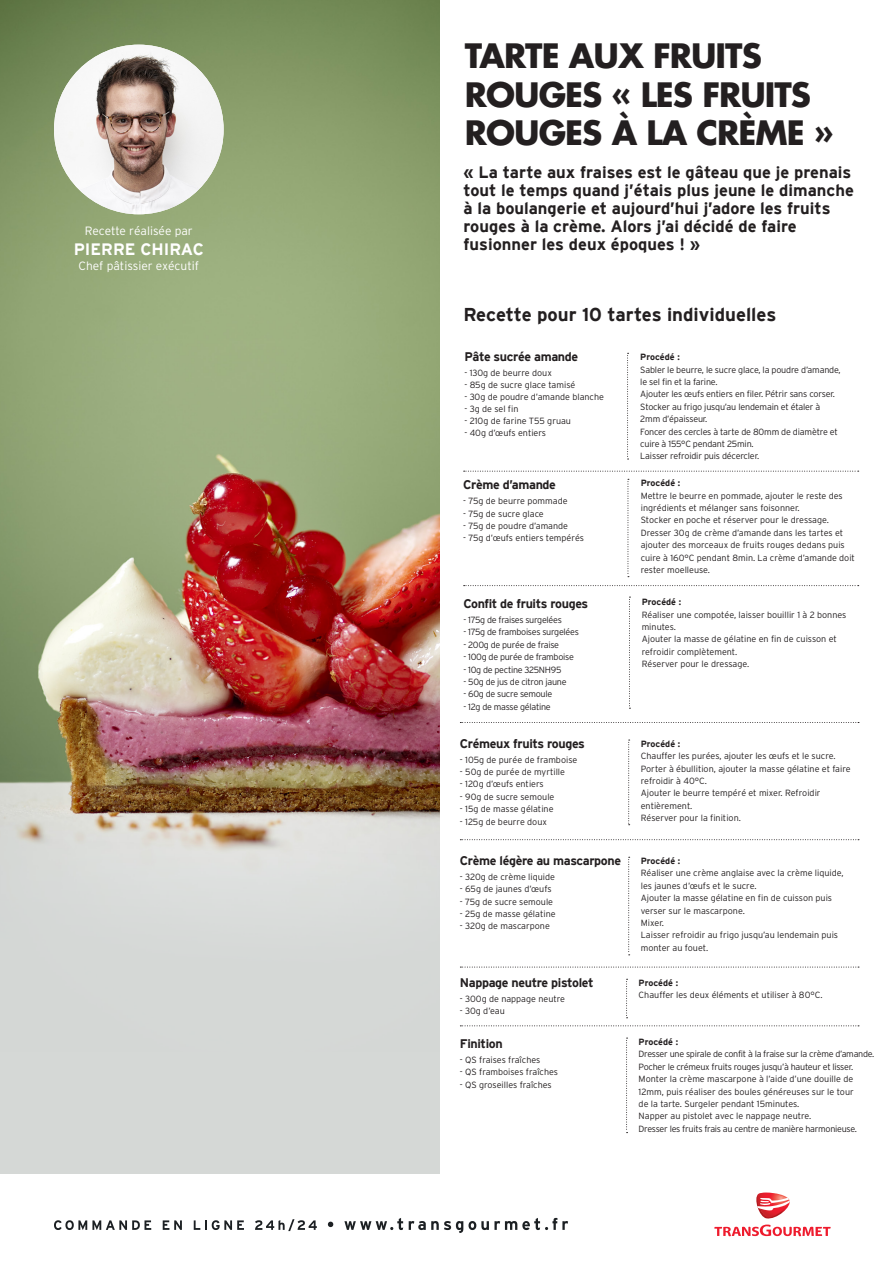
<style>
.page{position:relative;width:893px;height:1263px;background:#fff}
.page>*{position:absolute;margin:0;border:0;box-sizing:border-box;transform-origin:0 0}
.t1{font:700 32.7px "Futura Std";letter-spacing:-.03em;color:#231f20}
.t2{font:700 18.6px "Interstate";color:#231f20}
.t3{font:700 16.5px/18px "Interstate";color:#231f20}
.t4{font:700 16.5px "Interstate";color:#fff}
.t5{font:700 12.45px "Interstate";letter-spacing:-.03em;color:#231f20}
.t6{font:300 12px "Interstate";color:#fff}
.t7{font:300 9px/12.5px "Interstate";color:#231f20}
.t8{font:300 9px "Interstate";letter-spacing:-.03em;color:#231f20}
.t9{font:300 9px/12.5px "Interstate";letter-spacing:-.02em;color:#231f20}
.t10{font:700 9px "Interstate";color:#231f20}
</style>
<div class="page">
<div style="left:0;top:0;width:440px;height:1174px;background:#d5d8d6"></div>
<img style="left:0;top:0;width:440px;height:876px">
<svg style="left:714px;top:1192px;width:117px;height:44px"></svg>
<svg style="left:54px;top:1220px;width:97px;height:10px"></svg>
<svg style="left:163px;top:1220px;width:19px;height:10px"></svg>
<svg style="left:194px;top:1220px;width:50px;height:10px"></svg>
<svg style="left:255px;top:1219px;width:62px;height:12px"></svg>
<svg style="left:328px;top:1222px;width:5px;height:5px"></svg>
<svg style="left:344px;top:1218px;width:59px;height:12px"></svg>
<svg style="left:409px;top:1218px;width:159px;height:15px"></svg>
<svg style="left:464px;top:471px;width:395px;height:1px"></svg>
<svg style="left:464px;top:585px;width:395px;height:1px"></svg>
<svg style="left:628px;top:479px;width:1px;height:98px"></svg>
<svg style="left:460px;top:722px;width:399px;height:1px"></svg>
<svg style="left:460px;top:839px;width:399px;height:1px"></svg>
<svg style="left:460px;top:967px;width:399px;height:1px"></svg>
<svg style="left:460px;top:1025px;width:399px;height:1px"></svg>
<svg style="left:629px;top:597px;width:1px;height:112px"></svg>
<svg style="left:628px;top:740px;width:2px;height:85px"></svg>
<svg style="left:628px;top:857px;width:2px;height:98px"></svg>
<svg style="left:626px;top:979px;width:2px;height:39px"></svg>
<svg style="left:626px;top:1038px;width:2px;height:95px"></svg>
<svg style="left:627px;top:353px;width:2px;height:107px"></svg>
<img style="left:54px;top:45px;width:170px;height:169px;border-radius:85px">
<p class="t6" style="left:85px;top:224px;width:109px">Recette réalisée par</p>
<p class="t4" style="left:74px;top:240px;width:132px">PIERRE CHIRAC</p>
<p class="t6" style="left:79px;top:259px;width:122px">Chef pâtissier exécutif</p>
<p class="t1" style="left:465px;top:34px;width:298px">TARTE AUX FRUITS</p>
<p class="t1" style="left:465px;top:73px;width:348px">ROUGES « LES FRUITS</p>
<p class="t1" style="left:465px;top:111px;width:370px">ROUGES À LA CRÈME »</p>
<p class="t3" style="left:463px;top:163px;width:392px">« La tarte aux fraises est le gâteau que je prenais tout le temps quand j’étais plus jeune le dimanche à la boulangerie et aujourd’hui j’adore les fruits rouges à la crème. Alors j’ai décidé de faire fusionner les deux époques ! »</p>
<p class="t2" style="left:463px;top:304px;width:314px">Recette pour 10 tartes individuelles</p>
<p class="t5" style="left:464px;top:350px;width:115px">Pâte sucrée amande</p>
<p class="t7" style="left:464px;top:366px;width:89px">- 130g de beurre doux</p>
<p class="t7" style="left:464px;top:378px;width:112px">- 85g de sucre glace tamisé</p>
<p class="t7" style="left:464px;top:390px;width:141px">- 30g de poudre d’amande blanche</p>
<p class="t7" style="left:464px;top:402px;width:55px">- 3g de sel fin</p>
<p class="t7" style="left:464px;top:414px;width:108px">- 210g de farine T55 gruau</p>
<p class="t7" style="left:464px;top:426px;width:83px">- 40g d’œufs entiers</p>
<p class="t5" style="left:463px;top:478px;width:94px">Crème d’amande</p>
<p class="t7" style="left:463px;top:495px;width:106px">- 75g de beurre pommade</p>
<p class="t7" style="left:463px;top:507px;width:82px">- 75g de sucre glace</p>
<p class="t7" style="left:463px;top:520px;width:106px">- 75g de poudre d’amande</p>
<p class="t7" style="left:463px;top:532px;width:122px">- 75g d’œufs entiers tempérés</p>
<p class="t5" style="left:463px;top:597px;width:126px">Confit de fruits rouges</p>
<p class="t8" style="left:463px;top:615px;width:100px">- 175g de fraises surgelées</p>
<p class="t8" style="left:463px;top:627px;width:117px">- 175g de framboises surgelées</p>
<p class="t8" style="left:463px;top:640px;width:97px">- 200g de purée de fraise</p>
<p class="t8" style="left:463px;top:652px;width:112px">- 100g de purée de framboise</p>
<p class="t8" style="left:463px;top:664px;width:99px">- 10g de pectine 325NH95</p>
<p class="t8" style="left:463px;top:677px;width:105px">- 50g de jus de citron jaune</p>
<p class="t8" style="left:463px;top:689px;width:90px">- 60g de sucre semoule</p>
<p class="t8" style="left:463px;top:701px;width:89px">- 12g de masse gélatine</p>
<p class="t5" style="left:460px;top:736px;width:127px">Crémeux fruits rouges</p>
<p class="t7" style="left:460px;top:753px;width:119px">- 105g de purée de framboise</p>
<p class="t7" style="left:460px;top:765px;width:107px">- 50g de purée de myrtille</p>
<p class="t7" style="left:460px;top:778px;width:85px">- 120g d’œufs entiers</p>
<p class="t7" style="left:460px;top:790px;width:96px">- 90g de sucre semoule</p>
<p class="t7" style="left:460px;top:803px;width:95px">- 15g de masse gélatine</p>
<p class="t7" style="left:460px;top:815px;width:89px">- 125g de beurre doux</p>
<p class="t5" style="left:460px;top:853px;width:163px">Crème légère au mascarpone</p>
<p class="t7" style="left:460px;top:870px;width:97px">- 320g de crème liquide</p>
<p class="t7" style="left:460px;top:883px;width:93px">- 65g de jaunes d’œufs</p>
<p class="t7" style="left:460px;top:895px;width:95px">- 75g de sucre semoule</p>
<p class="t7" style="left:460px;top:907px;width:97px">- 25g de masse gélatine</p>
<p class="t7" style="left:460px;top:920px;width:91px">- 320g de mascarpone</p>
<p class="t5" style="left:460px;top:975px;width:135px">Nappage neutre pistolet</p>
<p class="t7" style="left:460px;top:992px;width:107px">- 300g de nappage neutre</p>
<p class="t7" style="left:460px;top:1005px;width:46px">- 30g d’eau</p>
<p class="t5" style="left:460px;top:1036px;width:44px">Finition</p>
<p class="t7" style="left:460px;top:1053px;width:82px">- QS fraises fraîches</p>
<p class="t7" style="left:460px;top:1066px;width:100px">- QS framboises fraîches</p>
<p class="t7" style="left:460px;top:1078px;width:93px">- QS groseilles fraîches</p>
<p class="t10" style="left:640px;top:352px;width:41px">Procédé :</p>
<p class="t9" style="left:640px;top:363px;width:202px">Sabler le beurre, le sucre glace, la poudre d’amande, le sel fin et la farine.</p>
<p class="t9" style="left:640px;top:388px;width:196px">Ajouter les œufs entiers en filer. Pétrir sans corser.</p>
<p class="t9" style="left:640px;top:400px;width:182px">Stocker au frigo jusqu’au lendemain et étaler à<br>2mm d’épaisseur.</p>
<p class="t9" style="left:640px;top:425px;width:199px">Foncer des cercles à tarte de 80mm de diamètre et cuire à 155°C pendant 25min.</p>
<p class="t9" style="left:640px;top:450px;width:120px">Laisser refroidir puis décercler.</p>
<p class="t10" style="left:641px;top:478px;width:41px">Procédé :</p>
<p class="t7" style="left:641px;top:489px;width:204px">Mettre le beurre en pommade, ajouter le reste des ingrédients et mélanger sans foisonner.</p>
<p class="t7" style="left:641px;top:514px;width:190px">Stocker en poche et réserver pour le dressage.</p>
<p class="t7" style="left:641px;top:526px;width:216px">Dresser 30g de crème d’amande dans les tartes et ajouter des morceaux de fruits rouges dedans puis cuire à 160°C pendant 8min. La crème d’amande doit rester moelleuse.</p>
<p class="t10" style="left:642px;top:597px;width:41px">Procédé :</p>
<p class="t7" style="left:642px;top:608px;width:206px">Réaliser une compotée, laisser bouillir 1 à 2 bonnes minutes.</p>
<p class="t7" style="left:642px;top:633px;width:197px">Ajouter la masse de gélatine en fin de cuisson et refroidir complètement.</p>
<p class="t7" style="left:642px;top:658px;width:109px">Réserver pour le dressage.</p>
<p class="t10" style="left:641px;top:739px;width:41px">Procédé :</p>
<p class="t7" style="left:641px;top:750px;width:196px">Chauffer les purées, ajouter les œufs et le sucre.</p>
<p class="t7" style="left:641px;top:762px;width:211px">Porter à ébullition, ajouter la masse gélatine et faire refroidir à 40°C.</p>
<p class="t7" style="left:641px;top:787px;width:181px">Ajouter le beurre tempéré et mixer. Refroidir entièrement.</p>
<p class="t7" style="left:641px;top:812px;width:102px">Réserver pour la finition.</p>
<p class="t10" style="left:641px;top:856px;width:41px">Procédé :</p>
<p class="t7" style="left:641px;top:867px;width:204px">Réaliser une crème anglaise avec la crème liquide, les jaunes d’œufs et le sucre.</p>
<p class="t7" style="left:641px;top:892px;width:193px">Ajouter la masse gélatine en fin de cuisson puis verser sur le mascarpone.</p>
<p class="t7" style="left:641px;top:917px;width:25px">Mixer.</p>
<p class="t7" style="left:641px;top:929px;width:199px">Laisser refroidir au frigo jusqu’au lendemain puis monter au fouet.</p>
<p class="t10" style="left:639px;top:978px;width:41px">Procédé :</p>
<p class="t7" style="left:639px;top:989px;width:185px">Chauffer les deux éléments et utiliser à 80°C.</p>
<p class="t10" style="left:639px;top:1037px;width:41px">Procédé :</p>
<p class="t8" style="left:639px;top:1049px;width:237px">Dresser une spirale de confit à la fraise sur la crème d’amande.</p>
<p class="t8" style="left:639px;top:1061px;width:216px">Pocher le crémeux fruits rouges jusqu’à hauteur et lisser.</p>
<p class="t7" style="left:639px;top:1073px;width:217px">Monter la crème mascarpone à l’aide d’une douille de<br>12mm, puis réaliser des boules généreuses sur le tour</p>
<p class="t7" style="left:639px;top:1097px;width:162px">de la tarte. Surgeler pendant 15minutes.</p>
<p class="t7" style="left:639px;top:1110px;width:174px">Napper au pistolet avec le nappage neutre.</p>
<p class="t8" style="left:639px;top:1123px;width:220px">Dresser les fruits frais au centre de manière harmonieuse.</p>
</div>
